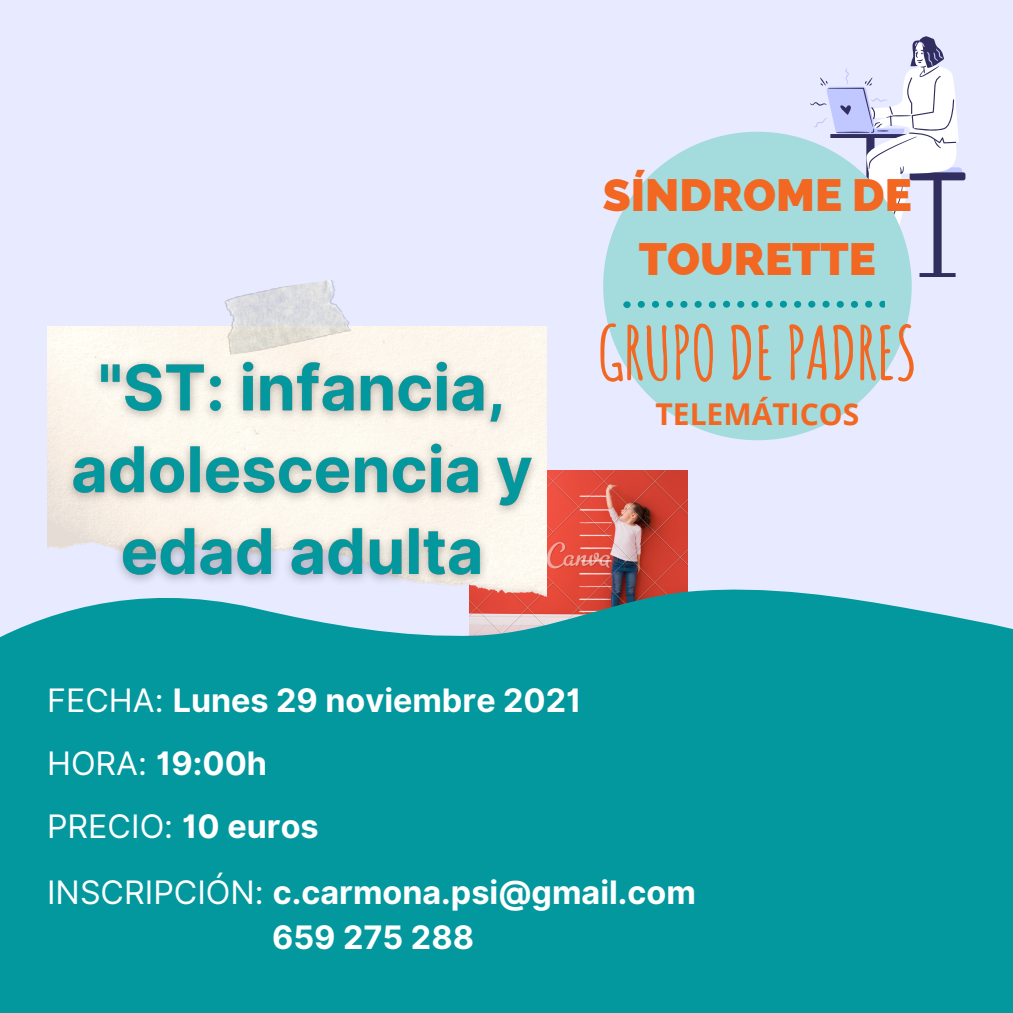
<style>
.page{position:relative;width:1013px;height:1013px;background:#fff}
.page>*{position:absolute;margin:0;border:0;box-sizing:border-box;transform-origin:0 0}
.t1{font:700 72.62px "Amatic SC";letter-spacing:-.015em;color:#f26722}
.t2{font:800 45.38px/63.8px "Raleway";color:#f26722;text-align:center}
.t3{font:700 32.38px "Inter";color:#fff}
.t4{font:32.38px "Inter";color:#fff}
.t5{font:700 30px "Open Sans";color:#f26722}
.s1{font-weight:400}
.s2{font-weight:700}
</style>
<div class="page">
<div style="left:0;top:0;width:1012px;height:1012px;background:#e8eaff"></div>
<img style="left:548px;top:470px;width:139px;height:110px">
<div style="left:0;top:580px;width:1012px;height:432px;background:#03989e"></div>
<svg style="left:810px;top:36px;width:155px;height:242px"></svg>
<svg style="left:603px;top:132px;width:308px;height:308px;fill:#a4dbdd"></svg>
<svg style="left:623px;top:301px;width:262px;height:7px;background:#64c0c4"></svg>
<img style="left:47px;top:326px;width:500px;height:277px">
<img style="left:217px;top:280px;width:141px;height:56px">
<img style="left:54px;top:336px;width:494px;height:271px">
<p class="t2" style="left:603px;top:163px;width:310px">SÍNDROME DE<br>TOURETTE</p>
<p class="t1" style="left:597px;top:306px;width:322px">GRUPO DE PADRES</p>
<p class="t5" style="left:655px;top:392px;width:205px">TELEMÁTICOS</p>
<p class="t3" style="left:47px;top:680px;width:536px"><span class="s1">FECHA:</span> Lunes 29 noviembre 2021</p>
<p class="t3" style="left:47px;top:744px;width:221px"><span class="s1">HORA:</span> 19:00h</p>
<p class="t4" style="left:47px;top:806px;width:273px">PRECIO: <span class="s2">10 euros</span></p>
<p class="t3" style="left:47px;top:872px;width:650px"><span class="s1">INSCRIPCIÓN:</span> c.carmona.psi@gmail.com</p>
<p class="t3" style="left:272px;top:917px;width:203px">659 275 288</p>
</div>
